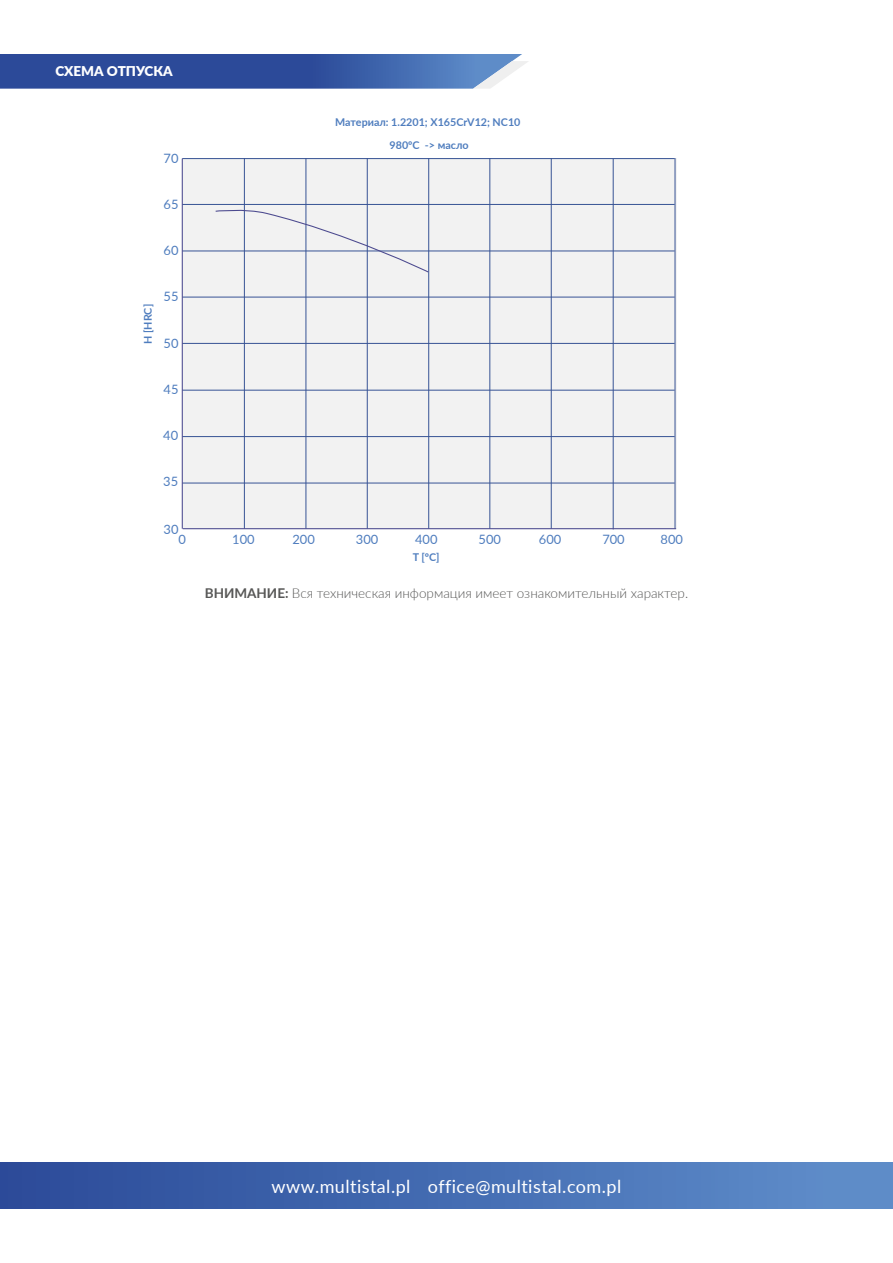
<style>
.page{position:relative;width:893px;height:1263px;background:#fff}
.page>*{position:absolute;margin:0;border:0;box-sizing:border-box;transform-origin:0 0}
.t1{font:18px "Lato";letter-spacing:.025em;color:#fff}
.t2{font:300 13.5px "Lato";color:#575756}
.t3{font:900 13.5px "Lato";color:#fff}
.t4{font:12.9px "Lato";color:#4f7dbe}
.t5{font:700 10.8px "Lato";color:#4f7dbe}
.s1{font-weight:700}
</style>
<div class="page">
<svg style="left:0;top:54px;width:528px;height:35px;background:#4261a8"></svg>
<div style="left:183px;top:159px;width:494px;height:370px;background:#f2f2f2"></div>
<hr style="left:244px;top:158px;width:1px;height:371px;background:#375395">
<hr style="left:306px;top:158px;width:1px;height:371px;background:#375395">
<hr style="left:367px;top:158px;width:1px;height:371px;background:#375395">
<hr style="left:428px;top:158px;width:1px;height:371px;background:#375395">
<hr style="left:490px;top:158px;width:1px;height:371px;background:#375395">
<hr style="left:551px;top:158px;width:1px;height:371px;background:#375395">
<hr style="left:675px;top:158px;width:1px;height:371px;background:#375395">
<hr style="left:182px;top:483px;width:493px;height:1px;background:#375395">
<hr style="left:182px;top:436px;width:493px;height:1px;background:#375395">
<hr style="left:182px;top:390px;width:493px;height:1px;background:#375395">
<hr style="left:182px;top:343px;width:493px;height:1px;background:#375395">
<hr style="left:182px;top:297px;width:493px;height:1px;background:#375395">
<hr style="left:182px;top:251px;width:493px;height:1px;background:#375395">
<hr style="left:182px;top:204px;width:493px;height:1px;background:#375395">
<hr style="left:182px;top:158px;width:493px;height:1px;background:#375395">
<hr style="left:613px;top:159px;width:1px;height:370px;background:#375395">
<hr style="left:182px;top:159px;width:1px;height:370px;background:#4c4a8f">
<hr style="left:183px;top:528px;width:493px;height:1px;background:#4c4a8f">
<svg style="left:215px;top:208px;width:214px;height:65px"></svg>
<div style="left:0;top:1163px;width:893px;height:46px;background:linear-gradient(to right,#2a4998,#608fcc)"></div>
<p class="t3" style="left:55px;top:61px;width:119px">СХЕМА ОТПУСКА</p>
<p class="t4" style="left:164px;top:149px;width:16px">70</p>
<p class="t4" style="left:164px;top:195px;width:16px">65</p>
<p class="t4" style="left:164px;top:241px;width:16px">60</p>
<p class="t5" style="left:140px;top:344px;width:41px;rotate:-90deg">H [HRC]</p>
<p class="t4" style="left:164px;top:287px;width:16px">55</p>
<p class="t4" style="left:164px;top:334px;width:16px">50</p>
<p class="t4" style="left:164px;top:380px;width:16px">45</p>
<p class="t4" style="left:163px;top:426px;width:16px">40</p>
<p class="t4" style="left:163px;top:472px;width:16px">35</p>
<p class="t5" style="left:335px;top:114px;width:187px">Материал: 1.2201; X165CrV12; NC10</p>
<p class="t5" style="left:390px;top:137px;width:81px">980ºC -&gt; масло</p>
<p class="t4" style="left:164px;top:520px;width:16px">30</p>
<p class="t4" style="left:179px;top:530px;width:9px">0</p>
<p class="t4" style="left:232px;top:530px;width:24px">100</p>
<p class="t4" style="left:292px;top:530px;width:24px">200</p>
<p class="t4" style="left:356px;top:530px;width:24px">300</p>
<p class="t4" style="left:415px;top:530px;width:24px">400</p>
<p class="t4" style="left:479px;top:530px;width:24px">500</p>
<p class="t4" style="left:539px;top:530px;width:24px">600</p>
<p class="t4" style="left:602px;top:530px;width:24px">700</p>
<p class="t4" style="left:661px;top:530px;width:24px">800</p>
<p class="t5" style="left:413px;top:549px;width:28px">T [ºC]</p>
<p class="t2" style="left:205px;top:584px;width:485px"><span class="s1">ВНИМАНИЕ:</span> Вся техническая информация имеет ознакомительный характер.</p>
<h1 class="t1" style="left:272px;top:1174px;width:351px">www.multistal.pl office@multistal.com.pl</h1>
</div>
